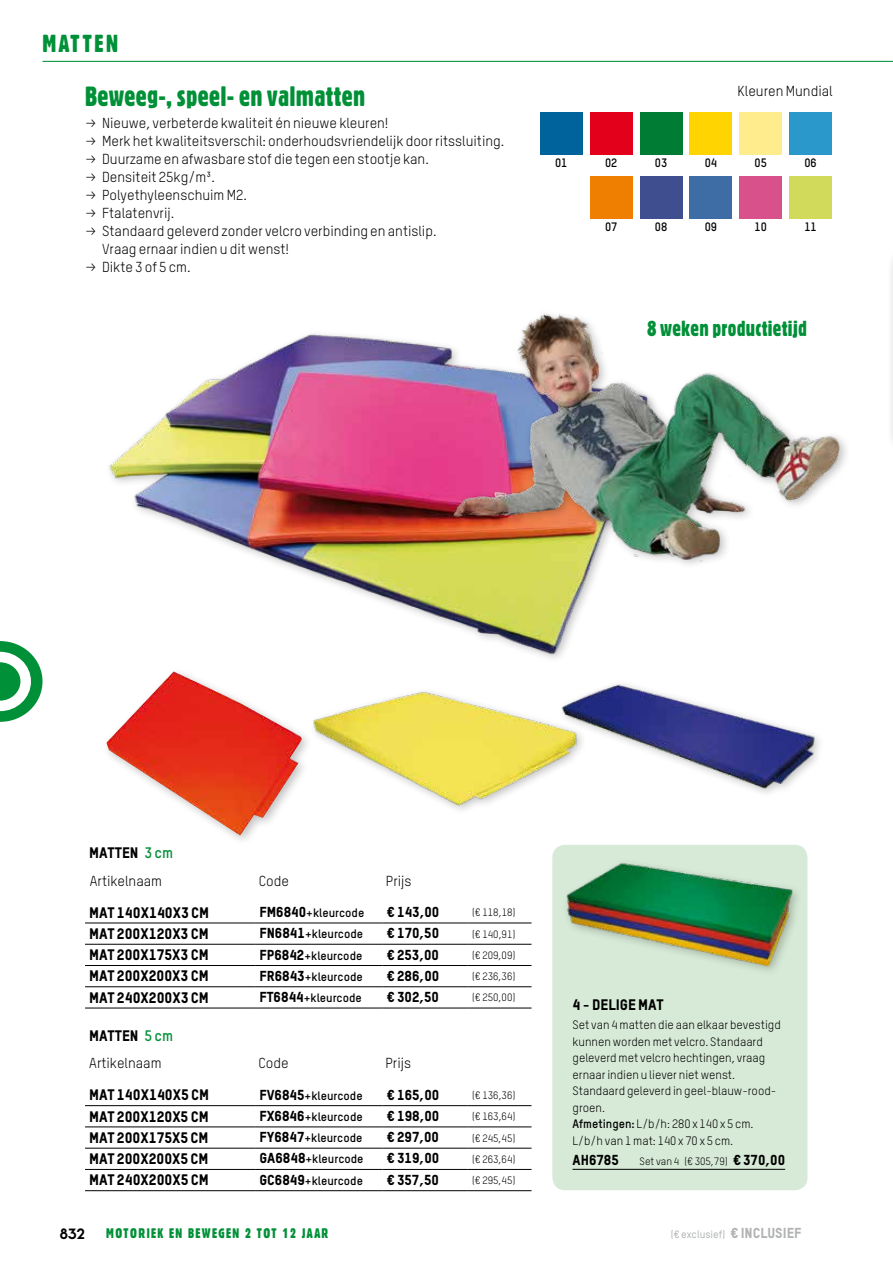
<style>
.page{position:relative;width:893px;height:1263px;background:#fff}
.page>*{position:absolute;margin:0;border:0;box-sizing:border-box;transform-origin:0 0}
.t1{font:27px "Gothic 821 Condensed BT";letter-spacing:.01em;color:#009037}
.t2{font:24px "Gothic 821 Condensed BT";letter-spacing:.1em;color:#009037}
.t3{font:21px "Gothic 821 Condensed BT";letter-spacing:.01em;color:#009037}
.t4{font:15px "TSTAR Headline";color:#000}
.t5{font:15px "Chalet Tokyo";color:#000}
.t6{font:14.25px/18px "TSTAR";color:#000}
.t7{font:14.25px "TSTAR Headline";color:#000}
.t8{font:13.5px "Gothic 821 Condensed BT";letter-spacing:.1em;color:#009037}
.t9{font:12px/16.5px "TSTAR";color:#000}
.t10{font:700 12px "TSTAR";color:#000}
.t11{font:10.5px "TSTAR";color:#000}
.t12{font:500 10.5px "TSTAR";color:#b1b3b4}
.s1{font-family:"TSTAR";font-weight:700;color:#009037}
.s2{font-family:"TSTAR Headline";font-weight:400;font-size:14.25px}
.s3{font-weight:700}
.s4{font-family:"TSTAR Headline";font-size:14.25px}
</style>
<div class="page">
<svg style="left:0;top:641px;width:43px;height:81px"></svg>
<hr style="left:43px;top:61px;width:850px;height:1px;background:#009037">
<div style="left:540px;top:112px;width:43px;height:42px;background:#00639c"></div>
<div style="left:690px;top:112px;width:42px;height:42px;background:#ffd400"></div>
<div style="left:590px;top:112px;width:42px;height:42px;background:#e2001a"></div>
<div style="left:640px;top:112px;width:42px;height:42px;background:#007c34"></div>
<div style="left:739px;top:112px;width:43px;height:42px;background:#ffec8c"></div>
<div style="left:789px;top:176px;width:43px;height:43px;background:#d2da5c"></div>
<div style="left:590px;top:176px;width:42px;height:43px;background:#ee7f00"></div>
<div style="left:640px;top:176px;width:42px;height:43px;background:#3e4e8f"></div>
<div style="left:690px;top:176px;width:42px;height:43px;background:#3d6da4"></div>
<div style="left:739px;top:176px;width:43px;height:43px;background:#d8518b"></div>
<div style="left:789px;top:112px;width:43px;height:42px;background:#2a98ca"></div>
<img style="left:109px;top:334px;width:487px;height:302px">
<div style="left:449px;top:308px;width:402px;height:264px;background:#000;opacity:.25"></div>
<img style="left:426px;top:308px;width:413px;height:254px">
<img style="left:106px;top:671px;width:196px;height:164px">
<img style="left:313px;top:636px;width:241px;height:174px">
<img style="left:554px;top:630px;width:265px;height:163px">
<div style="left:552px;top:844px;width:256px;height:347px;background:#d7ead7;border-radius:14px"></div>
<div style="left:551px;top:843px;width:258px;height:349px;border:2px solid #fff;border-radius:14px"></div>
<img style="left:551px;top:843px;width:257px;height:162px">
<hr style="left:573px;top:1169px;width:212px;height:1px;background:#000">
<hr style="left:85px;top:923px;width:170px;height:1px;background:#000">
<hr style="left:255px;top:923px;width:128px;height:1px;background:#000">
<hr style="left:383px;top:923px;width:85px;height:1px;background:#000">
<hr style="left:468px;top:923px;width:63px;height:1px;background:#000">
<hr style="left:85px;top:944px;width:170px;height:1px;background:#000">
<hr style="left:255px;top:944px;width:128px;height:1px;background:#000">
<hr style="left:383px;top:944px;width:85px;height:1px;background:#000">
<hr style="left:468px;top:944px;width:63px;height:1px;background:#000">
<hr style="left:85px;top:965px;width:170px;height:1px;background:#000">
<hr style="left:255px;top:965px;width:128px;height:1px;background:#000">
<hr style="left:383px;top:965px;width:85px;height:1px;background:#000">
<hr style="left:468px;top:965px;width:63px;height:1px;background:#000">
<hr style="left:85px;top:986px;width:170px;height:1px;background:#000">
<hr style="left:255px;top:986px;width:128px;height:1px;background:#000">
<hr style="left:383px;top:986px;width:85px;height:1px;background:#000">
<hr style="left:468px;top:986px;width:63px;height:1px;background:#000">
<hr style="left:85px;top:1008px;width:170px;height:1px;background:#000">
<hr style="left:255px;top:1008px;width:128px;height:1px;background:#000">
<hr style="left:383px;top:1008px;width:85px;height:1px;background:#000">
<hr style="left:468px;top:1008px;width:63px;height:1px;background:#000">
<hr style="left:85px;top:1105px;width:170px;height:1px;background:#000">
<hr style="left:255px;top:1105px;width:128px;height:1px;background:#000">
<hr style="left:383px;top:1105px;width:85px;height:1px;background:#000">
<hr style="left:468px;top:1105px;width:63px;height:1px;background:#000">
<hr style="left:85px;top:1127px;width:170px;height:1px;background:#000">
<hr style="left:255px;top:1127px;width:128px;height:1px;background:#000">
<hr style="left:383px;top:1127px;width:85px;height:1px;background:#000">
<hr style="left:468px;top:1127px;width:63px;height:1px;background:#000">
<hr style="left:85px;top:1148px;width:170px;height:1px;background:#000">
<hr style="left:255px;top:1148px;width:128px;height:1px;background:#000">
<hr style="left:383px;top:1148px;width:85px;height:1px;background:#000">
<hr style="left:468px;top:1148px;width:63px;height:1px;background:#000">
<hr style="left:85px;top:1169px;width:170px;height:1px;background:#000">
<hr style="left:255px;top:1169px;width:128px;height:1px;background:#000">
<hr style="left:383px;top:1169px;width:85px;height:1px;background:#000">
<hr style="left:468px;top:1169px;width:63px;height:1px;background:#000">
<hr style="left:85px;top:1190px;width:170px;height:1px;background:#000">
<hr style="left:255px;top:1190px;width:128px;height:1px;background:#000">
<hr style="left:383px;top:1190px;width:85px;height:1px;background:#000">
<hr style="left:468px;top:1190px;width:63px;height:1px;background:#000">
<h2 class="t2" style="left:43px;top:29px;width:77px">MATTEN</h2>
<h1 class="t1" style="left:85px;top:80px;width:282px">Beweeg-, speel- en valmatten</h1>
<p class="t6" style="left:102px;top:114px;width:404px">Nieuwe, verbeterde kwaliteit én nieuwe kleuren!<br>Merk het kwaliteitsverschil: onderhoudsvriendelijk door ritssluiting.<br>Duurzame en afwasbare stof die tegen een stootje kan.<br>Densiteit 25kg/m³.<br>Polyethyleenschuim M2.<br>Ftalatenvrij.<br>Standaard geleverd zonder velcro verbinding en antislip.<br>Vraag ernaar indien u dit wenst!<br>Dikte 3 of 5 cm.</p>
<p class="t6" style="left:738px;top:82px;width:97px">Kleuren Mundial</p>
<p class="t10" style="left:555px;top:155px;width:14px">01</p>
<p class="t10" style="left:605px;top:155px;width:14px">02</p>
<p class="t10" style="left:655px;top:155px;width:14px">03</p>
<p class="t10" style="left:705px;top:155px;width:14px">04</p>
<p class="t10" style="left:755px;top:155px;width:14px">05</p>
<p class="t10" style="left:804px;top:155px;width:14px">06</p>
<p class="t10" style="left:605px;top:220px;width:14px">07</p>
<p class="t10" style="left:655px;top:220px;width:14px">08</p>
<p class="t10" style="left:705px;top:220px;width:14px">09</p>
<p class="t10" style="left:755px;top:220px;width:14px">10</p>
<p class="t10" style="left:804px;top:220px;width:14px">11</p>
<h3 class="t3" style="left:647px;top:316px;width:161px">8 weken productietijd</h3>
<p class="t4" style="left:89px;top:843px;width:85px">MATTEN <span class="s1">3 cm</span></p>
<p class="t6" style="left:90px;top:871px;width:74px">Artikelnaam</p>
<p class="t6" style="left:259px;top:871px;width:32px">Code</p>
<p class="t6" style="left:386px;top:871px;width:27px">Prijs</p>
<p class="t4" style="left:89px;top:903px;width:121px">MAT 140X140X3 CM</p>
<p class="t10" style="left:259px;top:905px;width:106px"><span class="s2">FM6840</span>+kleurcode</p>
<p class="t7" style="left:387px;top:903px;width:54px">€ 143,00</p>
<p class="t11" style="left:472px;top:906px;width:45px">(€ 118,18)</p>
<p class="t4" style="left:89px;top:924px;width:121px">MAT 200X120X3 CM</p>
<p class="t10" style="left:259px;top:926px;width:105px"><span class="s2">FN6841</span>+kleurcode</p>
<p class="t7" style="left:387px;top:924px;width:54px">€ 170,50</p>
<p class="t11" style="left:472px;top:928px;width:45px">(€ 140,91)</p>
<p class="t4" style="left:89px;top:945px;width:121px">MAT 200X175X3 CM</p>
<p class="t10" style="left:259px;top:948px;width:105px"><span class="s2">FP6842</span>+kleurcode</p>
<p class="t7" style="left:387px;top:945px;width:54px">€ 253,00</p>
<p class="t11" style="left:472px;top:949px;width:45px">(€ 209,09)</p>
<p class="t4" style="left:89px;top:967px;width:121px">MAT 200X200X3 CM</p>
<p class="t10" style="left:259px;top:969px;width:105px"><span class="s2">FR6843</span>+kleurcode</p>
<p class="t7" style="left:387px;top:967px;width:54px">€ 286,00</p>
<p class="t11" style="left:472px;top:970px;width:45px">(€ 236,36)</p>
<p class="t4" style="left:89px;top:988px;width:121px">MAT 240X200X3 CM</p>
<p class="t10" style="left:259px;top:990px;width:104px"><span class="s2">FT6844</span>+kleurcode</p>
<p class="t7" style="left:387px;top:988px;width:54px">€ 302,50</p>
<p class="t11" style="left:472px;top:991px;width:45px">(€ 250,00)</p>
<p class="t4" style="left:89px;top:1026px;width:85px">MATTEN <span class="s1">5 cm</span></p>
<p class="t6" style="left:89px;top:1054px;width:74px">Artikelnaam</p>
<p class="t6" style="left:258px;top:1054px;width:32px">Code</p>
<p class="t6" style="left:385px;top:1054px;width:27px">Prijs</p>
<p class="t4" style="left:89px;top:1085px;width:121px">MAT 140X140X5 CM</p>
<p class="t10" style="left:259px;top:1088px;width:105px"><span class="s2">FV6845</span>+kleurcode</p>
<p class="t7" style="left:387px;top:1086px;width:54px">€ 165,00</p>
<p class="t11" style="left:472px;top:1089px;width:45px">(€ 136,36)</p>
<p class="t4" style="left:89px;top:1107px;width:121px">MAT 200X120X5 CM</p>
<p class="t10" style="left:259px;top:1109px;width:105px"><span class="s2">FX6846</span>+kleurcode</p>
<p class="t7" style="left:387px;top:1107px;width:54px">€ 198,00</p>
<p class="t11" style="left:472px;top:1110px;width:45px">(€ 163,64)</p>
<p class="t4" style="left:89px;top:1128px;width:121px">MAT 200X175X5 CM</p>
<p class="t10" style="left:259px;top:1130px;width:105px"><span class="s2">FY6847</span>+kleurcode</p>
<p class="t7" style="left:387px;top:1128px;width:54px">€ 297,00</p>
<p class="t11" style="left:472px;top:1131px;width:45px">(€ 245,45)</p>
<p class="t4" style="left:89px;top:1149px;width:121px">MAT 200X200X5 CM</p>
<p class="t10" style="left:259px;top:1151px;width:106px"><span class="s2">GA6848</span>+kleurcode</p>
<p class="t7" style="left:387px;top:1149px;width:54px">€ 319,00</p>
<p class="t11" style="left:472px;top:1153px;width:45px">(€ 263,64)</p>
<p class="t4" style="left:89px;top:1170px;width:121px">MAT 240X200X5 CM</p>
<p class="t10" style="left:259px;top:1173px;width:105px"><span class="s2">GC6849</span>+kleurcode</p>
<p class="t7" style="left:387px;top:1171px;width:54px">€ 357,50</p>
<p class="t11" style="left:472px;top:1174px;width:45px">(€ 295,45)</p>
<p class="t4" style="left:573px;top:996px;width:93px">4 - DELIGE MAT</p>
<p class="t9" style="left:573px;top:1016px;width:210px">Set van 4 matten die aan elkaar bevestigd kunnen worden met velcro. Standaard geleverd met velcro hechtingen, vraag ernaar indien u liever niet wenst.<br>Standaard geleverd in geel-blauw-rood&shy;groen.<br><span class="s3">Afmetingen:</span> L/b/h: 280 x 140 x 5 cm.<br>L/b/h van 1 mat: 140 x 70 x 5 cm.</p>
<p class="t7" style="left:573px;top:1151px;width:48px">AH6785</p>
<p class="t11" style="left:640px;top:1155px;width:147px">Set van 4 (€ 305,79) <span class="s4">€ 370,00</span></p>
<p class="t5" style="left:60px;top:1224px;width:27px">832</p>
<p class="t8" style="left:106px;top:1225px;width:224px">MOTORIEK EN BEWEGEN 2 TOT 12 JAAR</p>
<p class="t12" style="left:671px;top:1228px;width:132px">(€ exclusief) <span class="s2">€ INCLUSIEF</span></p>
</div>
